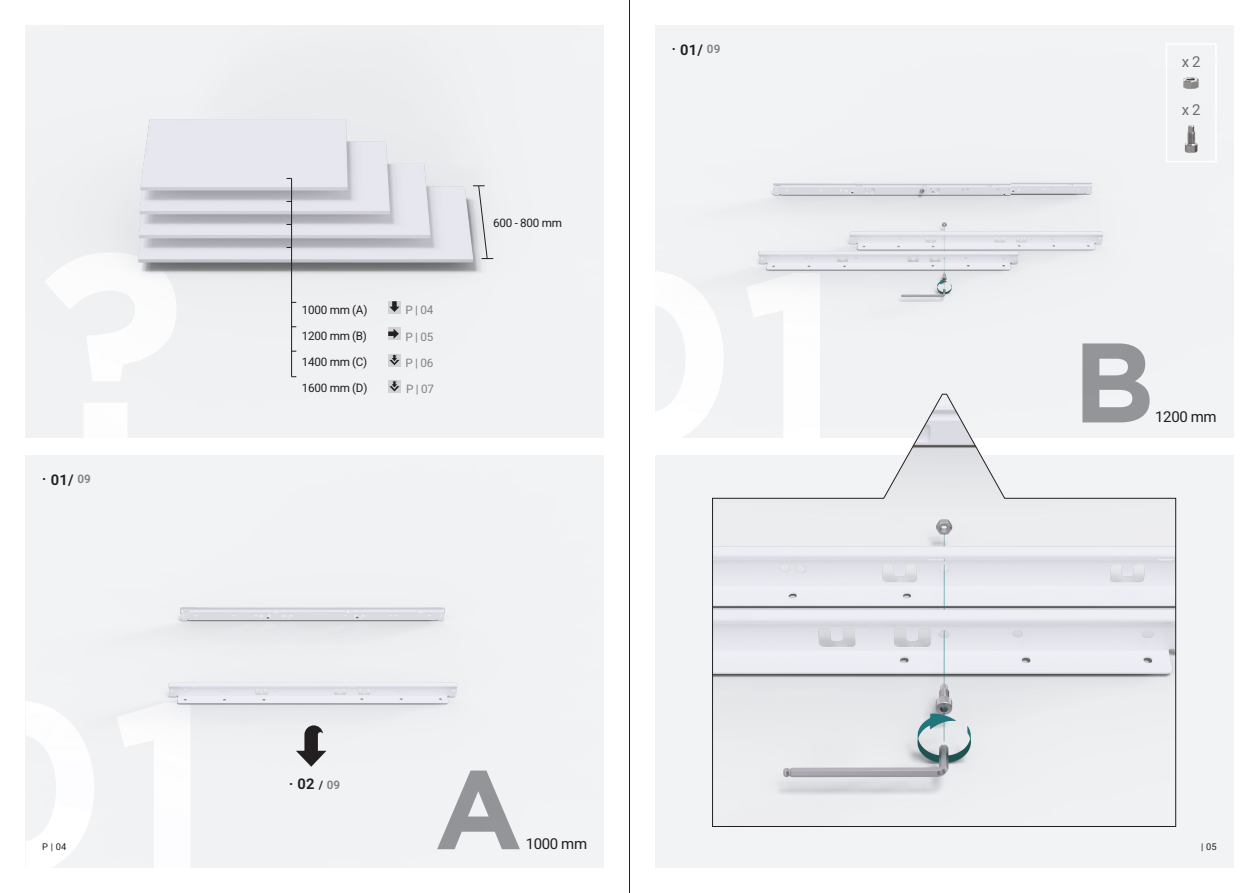
<style>
.page{position:relative;width:1259px;height:893px;background:#fff}
.page>*{position:absolute;margin:0;border:0;box-sizing:border-box;transform-origin:0 0}
.Right_Aligned{font:15px "Heebo";letter-spacing:-.025em;color:#231f20}
.t1{font:15px "Heebo";color:#6c6d70}
.Left_Center_Aligned{font:600 14.7px "Heebo";color:#231f20}
.t2{font:11.7px "Heebo";letter-spacing:-.025em;color:#231f20}
.t3{font:11.7px "Heebo";letter-spacing:-.025em;color:#808285}
.Left_Center_Aligned-2{font:600 11.7px "Heebo";color:#808285}
.Right_Aligned-2{font:9.3px "Heebo";color:#231f20}
.s1{font-size:11.7px}
.s2{font-size:11.7px;color:#808285}
</style>
<div class="page">
<div style="left:655px;top:455px;width:578px;height:412px;background:#f2f3f4"></div>
<img style="left:26px;top:26px;width:578px;height:412px">
<img style="left:26px;top:455px;width:578px;height:412px">
<img style="left:655px;top:26px;width:578px;height:412px">
<svg style="left:712px;top:394px;width:464px;height:433px"></svg>
<svg style="left:296px;top:725px;width:30px;height:42px"></svg>
<div style="left:388px;top:301px;width:12px;height:13px;background:#d1d2d4"></div>
<svg style="left:389px;top:301px;width:10px;height:11px"></svg>
<div style="left:388px;top:328px;width:12px;height:12px;background:#d1d2d4"></div>
<svg style="left:388px;top:329px;width:11px;height:10px"></svg>
<hr style="left:291px;top:178px;width:1px;height:199px;background:#231f20">
<svg style="left:473px;top:185px;width:20px;height:74px"></svg>
<div style="left:388px;top:380px;width:12px;height:12px;background:#d1d2d4"></div>
<svg style="left:388px;top:379px;width:13px;height:12px"></svg>
<div style="left:388px;top:354px;width:12px;height:12px;background:#d1d2d4"></div>
<svg style="left:388px;top:353px;width:13px;height:12px"></svg>
<img style="left:1179px;top:75px;width:24px;height:15px">
<img style="left:1179px;top:120px;width:24px;height:37px">
<div style="left:1165px;top:43px;width:51px;height:119px;border:2px solid #fff"></div>
<hr style="left:629px;top:0;width:1px;height:893px;background:#231f20">
<p class="Left_Center_Aligned" style="left:42px;top:469px;width:33px">. 01/</p>
<p class="Left_Center_Aligned-2" style="left:77px;top:471px;width:15px">09</p>
<p class="t2" style="left:302px;top:301px;width:67px">1000 mm (A)</p>
<p class="t2" style="left:302px;top:328px;width:67px">1200 mm (B)</p>
<p class="t2" style="left:302px;top:354px;width:67px">1400 mm (C)</p>
<p class="t2" style="left:302px;top:380px;width:67px">1600 mm (D)</p>
<p class="t3" style="left:405px;top:302px;width:29px">P | 04</p>
<p class="t3" style="left:405px;top:328px;width:29px">P | 05</p>
<p class="t3" style="left:405px;top:355px;width:29px">P | 06</p>
<p class="t3" style="left:406px;top:381px;width:29px">P | 07</p>
<p class="t2" style="left:493px;top:215px;width:70px">600 - 800 mm</p>
<p class="Left_Center_Aligned" style="left:672px;top:40px;width:33px">. 01/</p>
<p class="Left_Center_Aligned-2" style="left:707px;top:41px;width:15px">09</p>
<p class="Left_Center_Aligned" style="left:289px;top:774px;width:53px">. 02 <span class="s1">/</span> <span class="s2">09</span></p>
<p class="t1" style="left:1181px;top:52px;width:20px">x 2</p>
<p class="t1" style="left:1181px;top:99px;width:20px">x 2</p>
<p class="Right_Aligned" style="left:1155px;top:407px;width:63px">1200 mm</p>
<p class="Right_Aligned" style="left:526px;top:833px;width:63px">1000 mm</p>
<p class="Right_Aligned-2" style="left:42px;top:840px;width:26px">P | 04</p>
<p class="Right_Aligned-2" style="left:1201px;top:840px;width:17px">| 05</p>
</div>
